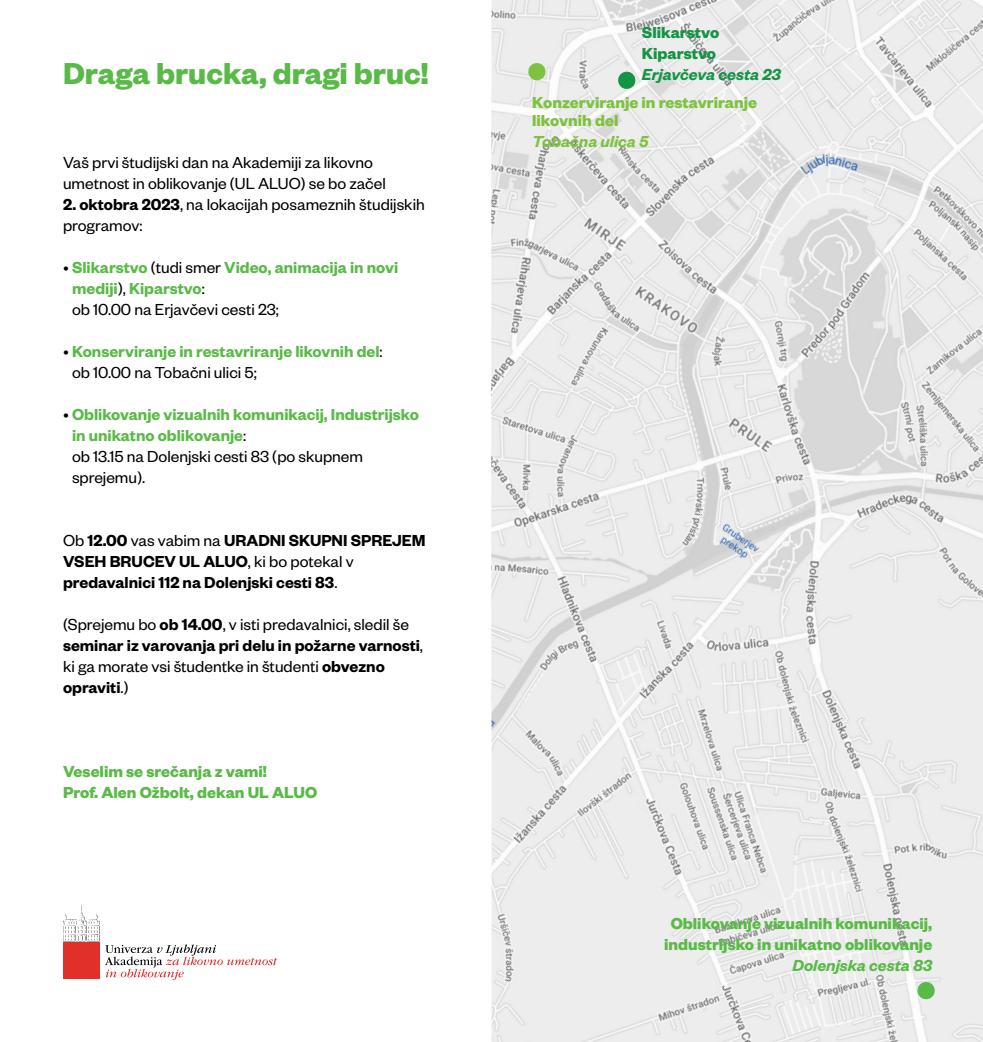
<style>
.page{position:relative;width:983px;height:1042px;background:#fff}
.page>*{position:absolute;margin:0;border:0;box-sizing:border-box;transform-origin:0 0}
.t1{font:700 33.25px "Founders Grotesk";color:#59ba47}
.t2{font:17.5px/21px "Founders Grotesk";color:#000}
.t3{font:600 17.5px/21px "Founders Grotesk";color:#59ba47}
.t4{font:700 17.5px/21px "Founders Grotesk";color:#59ba47;text-align:center}
.t5{font:600 17.5px/21px "Founders Grotesk";color:#000}
.t6{font:700 17.5px/17.5px "Founders Grotesk";color:#7fc241}
.t7{font:700 17.5px "Founders Grotesk";color:#149546}
.t8{font:italic 600 17.5px "Founders Grotesk";color:#59ba47}
.t9{font:italic 600 17.5px "Founders Grotesk";color:#149546}
.t10{font:italic 600 17.5px "Founders Grotesk";color:#7fc241}
.s1{font-weight:600}
.s2{font-weight:400;color:#000}
.s3{font-weight:400}
</style>
<div class="page">
<svg style="left:63px;top:905px;width:36px;height:36px"></svg>
<svg style="left:105px;top:944px;width:172px;height:36px"></svg>
<div style="left:63px;top:942px;width:36px;height:37px;background:#e03029"></div>
<img style="left:491px;top:0;width:491px;height:1042px">
<svg style="left:915px;top:980px;width:20px;height:20px"></svg>
<svg style="left:527px;top:62px;width:19px;height:20px"></svg>
<svg style="left:616px;top:70px;width:20px;height:20px"></svg>
<p class="t7" style="left:641px;top:22px;width:79px">Slikarstvo</p>
<p class="t7" style="left:641px;top:43px;width:76px">Kiparstvo</p>
<p class="t1" style="left:63px;top:52px;width:367px">Draga brucka, dragi bruc!</p>
<p class="t9" style="left:641px;top:64px;width:140px">Erjavčeva cesta 23</p>
<p class="t2" style="left:63px;top:151px;width:324px">Vaš prvi študijski dan na Akademiji za likovno umetnost in oblikovanje (UL ALUO) se bo začel</p>
<p class="t2" style="left:63px;top:193px;width:363px"><span class="s1">2. oktobra 2023</span>, na lokacijah posameznih študijskih programov:</p>
<p class="t3" style="left:72px;top:256px;width:328px;text-indent:-9px"><span class="s2">•</span> Slikarstvo <span class="s2">(tudi smer</span> Video, animacija in novi mediji<span class="s2">),</span> Kiparstvo<span class="s2">:<br>ob 10.00 na Erjavčevi cesti 23;</span></p>
<p class="t3" style="left:72px;top:340px;width:312px;text-indent:-9px"><span class="s2">•</span> Konserviranje in restavriranje likovnih del<span class="s2">: ob 10.00 na Tobačni ulici 5;</span></p>
<p class="t3" style="left:72px;top:403px;width:348px;text-indent:-9px"><span class="s2">•</span> Oblikovanje vizualnih komunikacij, Industrijsko in unikatno oblikovanje<span class="s2">:<br>ob 13.15 na Dolenjski cesti 83 (po skupnem sprejemu).</span></p>
<p class="t5" style="left:63px;top:529px;width:364px"><span class="s3">Ob</span> 12.00 <span class="s3">vas vabim na</span> URADNI SKUPNI SPREJEM<br>VSEH BRUCEV UL ALUO<span class="s3">, ki bo potekal v </span>predavalnici 112 na Dolenjski cesti 83<span class="s3">.</span></p>
<p class="t2" style="left:63px;top:613px;width:361px">(Sprejemu bo <span class="s1">ob 14.00</span>, v isti predavalnici, sledil še <span class="s1">seminar iz varovanja pri delu in požarne varnosti</span>, ki ga morate vsi študentke in študenti <span class="s1">obvezno opraviti</span>.)</p>
<p class="t4" style="left:63px;top:760px;width:205px">Veselim se srečanja z vami!</p>
<p class="t4" style="left:63px;top:781px;width:255px">Prof. Alen Ožbolt, dekan UL ALUO</p>
<p class="t6" style="left:532px;top:93px;width:226px">Konzerviranje in restavriranje likovnih del</p>
<p class="t10" style="left:532px;top:130px;width:118px">Tobačna ulica 5</p>
<p class="t4" style="left:664px;top:912px;width:269px">Oblikovanje vizualnih komunikacij, industrijsko in unikatno oblikovanje</p>
<p class="t8" style="left:792px;top:954px;width:141px">Dolenjska cesta 83</p>
</div>
